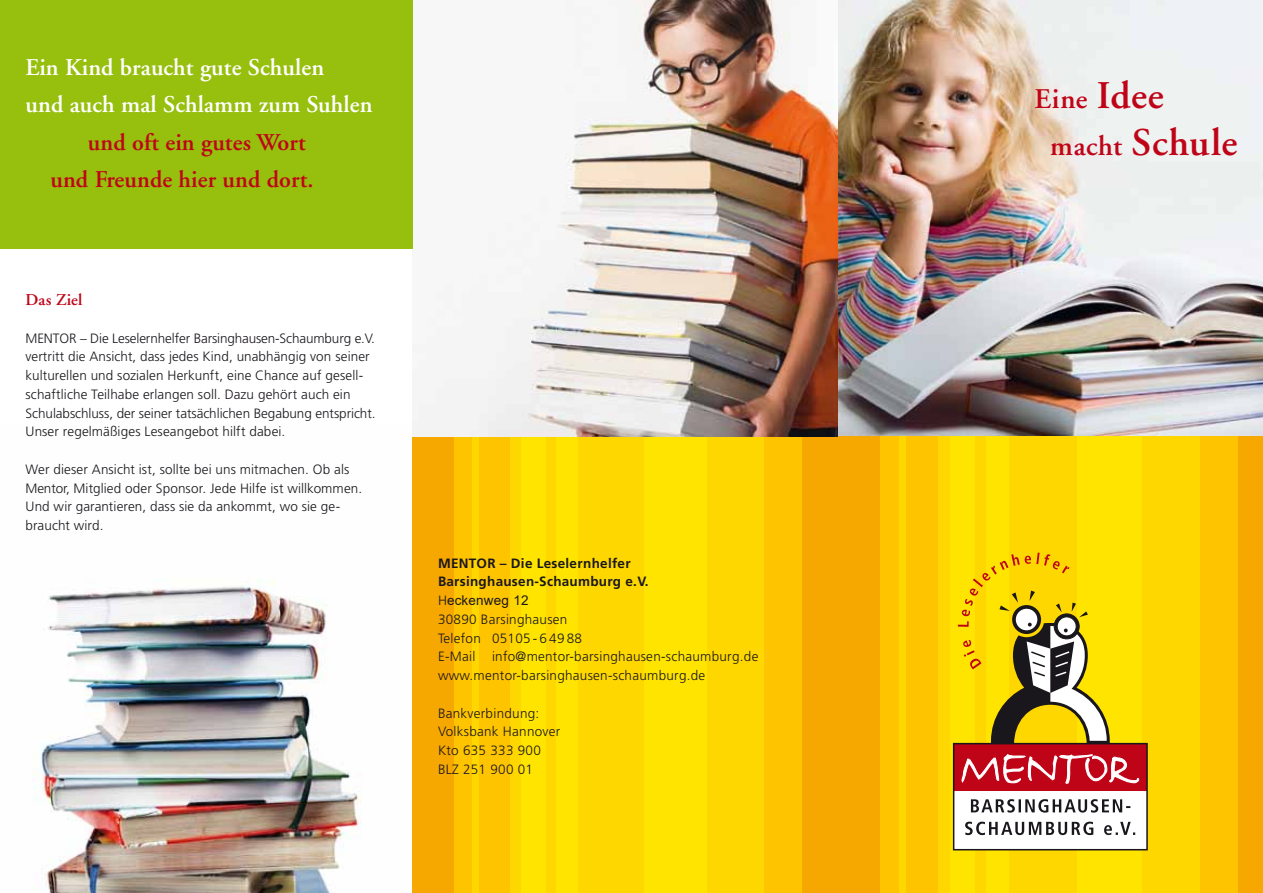
<style>
.page{position:relative;width:1263px;height:893px;background:#fff}
.page>*{position:absolute;margin:0;border:0;box-sizing:border-box;transform-origin:0 0}
.t1{font:600 39.15px "Adobe Garamond";letter-spacing:.02em;color:#c00418}
.t2{font:600 28.5px "Adobe Garamond";color:#c00418}
.t3{font:600 24px/37.5px "Adobe Garamond";letter-spacing:.005em;color:#fff}
.t4{font:600 24px/37.5px "Adobe Garamond";letter-spacing:.005em;color:#c00418}
.t5{font:600 16.5px "Adobe Garamond";letter-spacing:.01em;color:#c00418}
.t6{font:300 13.5px/18.8px "Frutiger";letter-spacing:.01em;color:#1a171c}
.t7{font:700 13.5px/18.8px "Frutiger CE";letter-spacing:.02em;color:#1a171c}
.t8{font:13.5px "Arial";color:#1a171b}
.s1{font-family:"Frutiger";font-weight:300}
.s2{font-size:39.15px}
.s3{font-size:28.5px}
</style>
<div class="page">
<img style="left:33px;top:579px;width:328px;height:314px">
<div style="left:412px;top:418px;width:426px;height:475px;background:#f7a800"></div>
<div style="left:472px;top:418px;width:74px;height:475px;background:#ffc400"></div>
<div style="left:510px;top:418px;width:291px;height:475px;background:linear-gradient(to right,#ffe301,#fecf00)"></div>
<svg style="left:454px;top:436px;width:25px;height:457px;background:#fec900"></svg>
<div style="left:838px;top:425px;width:425px;height:468px;background:#f7a800"></div>
<div style="left:899px;top:425px;width:76px;height:468px;background:#ffc400"></div>
<div style="left:938px;top:425px;width:300px;height:468px;background:linear-gradient(to right,#ffe300,#ffd000)"></div>
<div style="left:880px;top:425px;width:26px;height:468px;background:linear-gradient(to right,#ffbd00,#ffd300)"></div>
<img style="left:412px;top:0;width:851px;height:436px">
<div style="left:954px;top:744px;width:193px;height:106px;background:#fff"></div>
<div style="left:954px;top:744px;width:193px;height:47px;background:#c00418"></div>
<div style="left:953px;top:743px;width:195px;height:107px;border:2px solid #1a171c"></div>
<svg style="left:961px;top:754px;width:178px;height:30px"></svg>
<svg style="left:958px;top:553px;width:152px;height:191px;background:#d5bb23"></svg>
<svg style="left:965px;top:822px;width:170px;height:13px"></svg>
<svg style="left:971px;top:799px;width:159px;height:14px"></svg>
<div style="left:0;top:0;width:412px;height:249px;background:#97bf0d"></div>
<h3 class="t3" style="left:26px;top:49px;width:349px">Ein Kind braucht gute Schulen<br>und auch mal Schlamm zum Suhlen</h3>
<h3 class="t4" style="left:50px;top:124px;width:265px;text-indent:37px">und oft ein gutes Wort und Freunde hier und dort.</h3>
<p class="t5" style="left:26px;top:291px;width:58px">Das Ziel</p>
<p class="t6" style="left:26px;top:328px;width:352px">MENTOR – Die Leselernhelfer Barsinghausen-Schaumburg e.V. vertritt die Ansicht, dass jedes Kind, unabhängig von seiner kulturellen und sozialen Herkunft, eine Chance auf gesell&shy;schaftliche Teilhabe erlangen soll. Dazu gehört auch ein Schulabschluss, der seiner tatsächlichen Begabung entspricht.<br>Unser regelmäßiges Leseangebot hilft dabei.</p>
<p class="t6" style="left:26px;top:460px;width:338px">Wer dieser Ansicht ist, sollte bei uns mitmachen. Ob als Mentor, Mitglied oder Sponsor. Jede Hilfe ist willkommen.<br>Und wir garantieren, dass sie da ankommt, wo sie ge&shy;braucht wird.</p>
<p class="t7" style="left:438px;top:553px;width:212px">MENTOR – Die Leselernhelfer<br>Barsinghausen-Schaumburg e.V.</p>
<p class="t8" style="left:438px;top:593px;width:92px"><span class="s1">H</span>eckenweg 12</p>
<p class="t6" style="left:438px;top:610px;width:322px">30890 Barsinghausen<br>Telefon 05105 - 6 49 88<br>E-Mail info@mentor-barsinghausen-schaumburg.de www.mentor-barsinghausen-schaumburg.de</p>
<p class="t6" style="left:438px;top:703px;width:124px">Bankverbindung:<br>Volksbank Hannover<br>Kto 635 333 900<br>BLZ 251 900 01</p>
<h2 class="t2" style="left:1034px;top:84px;width:131px">Eine <span class="s2">Idee</span></h2>
<h1 class="t1" style="left:1050px;top:121px;width:189px"><span class="s3">macht</span> Schule</h1>
</div>
